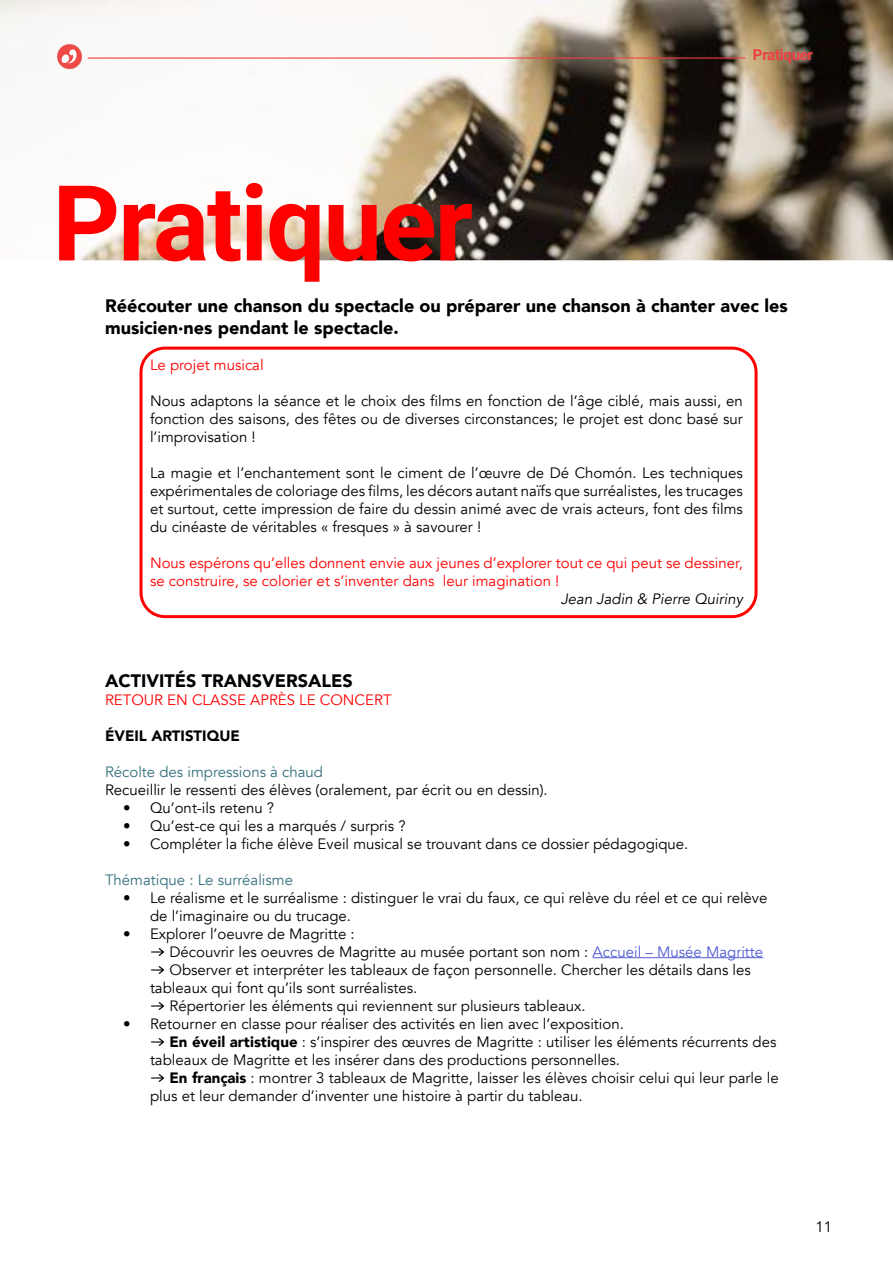
<style>
.page{position:relative;width:893px;height:1263px;background:#fff}
.page>*{position:absolute;margin:0;border:0;box-sizing:border-box;transform-origin:0 0}
.t1{font:700 105px "Roboto";letter-spacing:-.02em;color:#f00}
.t2{font:900 18px/21.6px "Avenir";color:#000}
.t3{font:15px/18px "Avenir";color:#000;text-align:justify}
.t4{font:15px/18px "Avenir";color:#f00}
.t5{font:15px "Avenir";color:#36707d}
.t6{font:italic 15px "Avenir";color:#000}
.t7{font:900 15px "Avenir";color:#000}
.t8{font:700 15px "Roboto";letter-spacing:-.02em;color:#ee4043}
.s1{color:#4f5cd6}
.s2{font-weight:900}
</style>
<div class="page">
<img style="left:0;top:0;width:893px;height:261px">
<div style="left:140px;top:347px;width:618px;height:271px;border:3px solid #f00;border-radius:24px"></div>
<hr style="left:593px;top:957px;width:170px;height:1px;background:#4f5cd6">
<svg style="left:152px;top:948px;width:12px;height:8px"></svg>
<svg style="left:152px;top:966px;width:12px;height:8px"></svg>
<svg style="left:152px;top:1002px;width:12px;height:8px"></svg>
<svg style="left:152px;top:1038px;width:12px;height:8px"></svg>
<svg style="left:152px;top:1074px;width:12px;height:8px"></svg>
<hr style="left:88px;top:57px;width:657px;height:2px;background:#ee4043">
<img style="left:50px;top:38px;width:39px;height:38px">
<p class="t8" style="left:753px;top:44px;width:62px">Pratiquer</p>
<h1 class="t1" style="left:52px;top:150px;width:422px">Pratiquer</h1>
<p class="t2" style="left:105px;top:295px;width:684px">Réécouter une chanson du spectacle ou préparer une chanson à chanter avec les musicien·nes pendant le spectacle.</p>
<p class="t4" style="left:150px;top:356px;width:115px">Le projet musical</p>
<p class="t3" style="left:150px;top:392px;width:594px">Nous adaptons la séance et le choix des films en fonction de l’âge ciblé, mais aussi, en fonction des saisons, des fêtes ou de diverses circonstances; le projet est donc basé sur l’improvisation !</p>
<p class="t3" style="left:150px;top:464px;width:594px">La magie et l’enchantement sont le ciment de l’œuvre de Dé Chomón. Les techniques expérimentales de coloriage des films, les décors autant naïfs que surréalistes, les trucages et surtout, cette impression de faire du dessin animé avec de vrais acteurs, font des films du cinéaste de véritables « fresques » à savourer !</p>
<p class="t4" style="left:150px;top:554px;width:594px">Nous espérons qu’elles donnent envie aux jeunes d’explorer tout ce qui peut se dessiner, se construire, se colorier et s’inventer dans leur imagination !</p>
<p class="t6" style="left:561px;top:590px;width:184px">Jean Jadin &amp; Pierre Quiriny</p>
<p class="t2" style="left:105px;top:669px;width:249px">ACTIVITÉS TRANSVERSALES</p>
<p class="t4" style="left:105px;top:691px;width:288px">RETOUR EN CLASSE APRÈS LE CONCERT</p>
<p class="t7" style="left:105px;top:722px;width:137px">ÉVEIL ARTISTIQUE</p>
<p class="t5" style="left:105px;top:762px;width:220px">Récolte des impressions à chaud</p>
<p class="t3" style="left:105px;top:781px;width:444px">Recueillir le ressenti des élèves (oralement, par écrit ou en dessin).</p>
<p class="t3" style="left:123px;top:799px;width:153px">• Qu’ont-ils retenu ?</p>
<p class="t3" style="left:123px;top:817px;width:284px">• Qu’est-ce qui les a marqués / surpris ?</p>
<p class="t3" style="left:123px;top:835px;width:567px">• Compléter la fiche élève Eveil musical se trouvant dans ce dossier pédagogique.</p>
<p class="t5" style="left:105px;top:870px;width:190px">Thématique : Le surréalisme</p>
<p class="t3" style="left:150px;top:889px;width:619px;text-indent:-27px">• Le réalisme et le surréalisme : distinguer le vrai du faux, ce qui relève du réel et ce qui relève de l’imaginaire ou du trucage.</p>
<p class="t3" style="left:123px;top:925px;width:233px">• Explorer l’oeuvre de Magritte :</p>
<p class="t3" style="left:170px;top:943px;width:595px">Découvrir les oeuvres de Magritte au musée portant son nom : <span class="s1">Accueil – Musée Magritte</span></p>
<p class="t3" style="left:170px;top:961px;width:583px">Observer et interpréter les tableaux de façon personnelle. Chercher les détails dans les</p>
<p class="t3" style="left:150px;top:979px;width:269px">tableaux qui font qu’ils sont surréalistes.</p>
<p class="t3" style="left:170px;top:997px;width:418px">Répertorier les éléments qui reviennent sur plusieurs tableaux.</p>
<p class="t3" style="left:123px;top:1015px;width:502px">• Retourner en classe pour réaliser des activités en lien avec l’exposition.</p>
<p class="t3" style="left:170px;top:1033px;width:608px"><span class="s2">En éveil artistique</span> : s’inspirer des œuvres de Magritte : utiliser les éléments récurrents des</p>
<p class="t3" style="left:150px;top:1051px;width:471px">tableaux de Magritte et les insérer dans des productions personnelles.</p>
<p class="t3" style="left:170px;top:1069px;width:611px"><span class="s2">En français</span> : montrer 3 tableaux de Magritte, laisser les élèves choisir celui qui leur parle le</p>
<p class="t3" style="left:150px;top:1087px;width:434px">plus et leur demander d’inventer une histoire à partir du tableau.</p>
<p class="t3" style="left:815px;top:1218px;width:18px">11</p>
</div>
